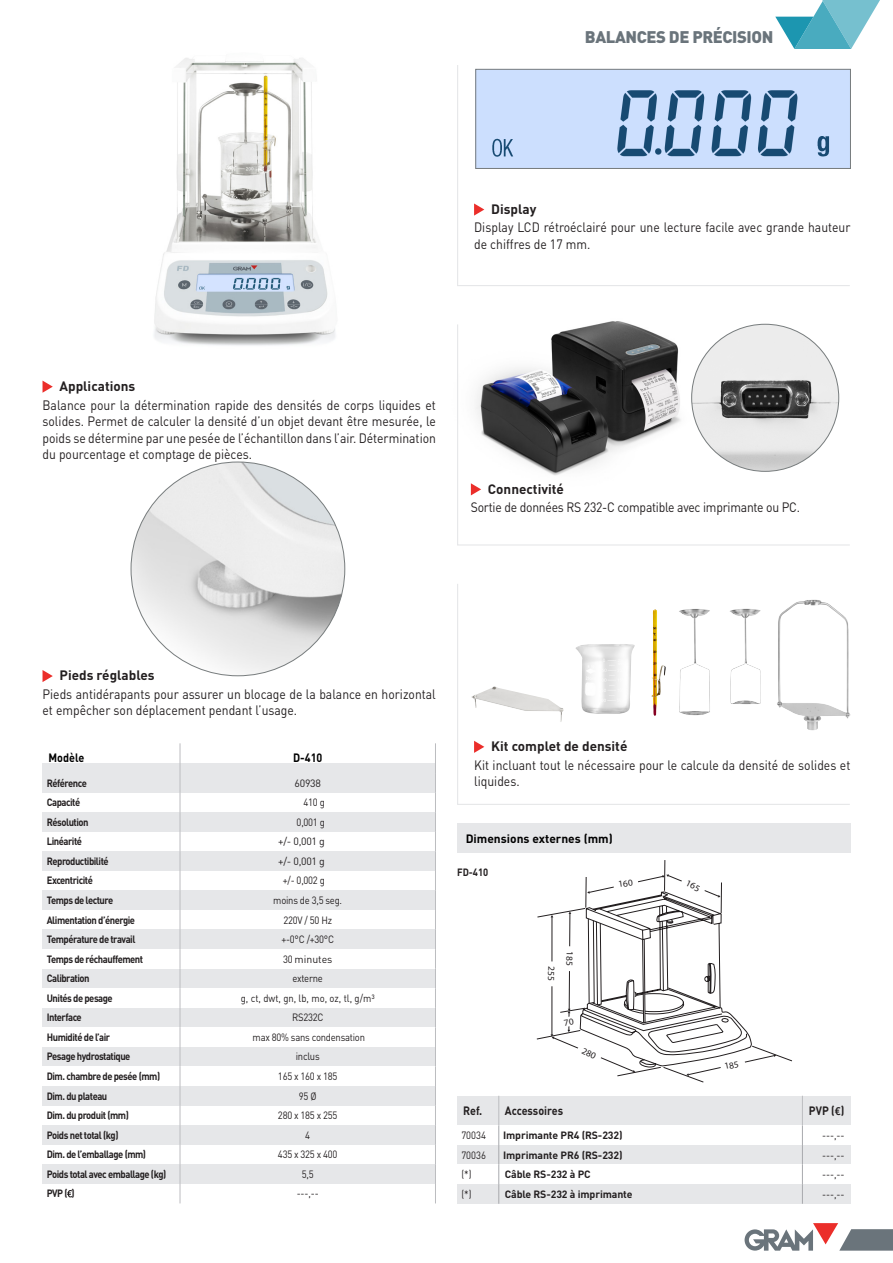
<style>
.page{position:relative;width:893px;height:1263px;background:#fff}
.page>*{position:absolute;margin:0;border:0;box-sizing:border-box;transform-origin:0 0}
.t1{font:900 16.65px "DIN";letter-spacing:-.025em;color:#6a747b}
.Descripcion{font:13.5px/16.5px "DIN Pro";color:#231f20;scale:.9 1}
.titol{font:13.5px/16.5px "DIN Pro";color:#231f20;text-align:justify;scale:.9 1}
.Funciones{font:700 13.5px "DIN Pro";color:#231f20}
.Descripcion-2{font:13.5px "DIN Pro";letter-spacing:-.02em;color:#231f20;scale:.9 1}
.Titular{font:700 12px "DIN";color:#000}
.Titular-2{font:700 12px "DIN";color:#231f20;scale:.9 1}
.Titular-3{font:700 12px "DIN";color:#000;scale:.9 1}
.Titular-4{font:700 10.5px "DIN";letter-spacing:-.05em;color:#231f20;scale:.9 1}
.Titular-5{font:10.5px "DIN";letter-spacing:-.025em;color:#231f20;scale:.9 1}
.Titular-6{font:700 10.5px "DIN";letter-spacing:-.01em;color:#231f20}
.Titular-7{font:10.5px "DIN";color:#231f20;scale:.9 1}
.Titular-8{font:10.5px "DIN";letter-spacing:-.025em;color:#231f20}
.s1{font-family:"Amplitude";font-weight:500}
</style>
<div class="page">
<img style="left:154px;top:58px;width:181px;height:288px">
<img style="left:131px;top:462px;width:214px;height:214px;border-radius:107px">
<svg style="left:745px;top:1223px;width:148px;height:27px"></svg>
<svg style="left:775px;top:0;width:105px;height:49px"></svg>
<div style="left:457px;top:1096px;width:393px;height:29px;background:#e6e7e9"></div>
<div style="left:457px;top:1145px;width:393px;height:19px;background:#e6e7e9"></div>
<div style="left:457px;top:1184px;width:393px;height:20px;background:#e6e7e9"></div>
<div style="left:457px;top:823px;width:393px;height:30px;background:#e6e7e9"></div>
<div style="left:43px;top:763px;width:393px;height:30px;background:#e6e7e9"></div>
<div style="left:43px;top:812px;width:393px;height:20px;background:#e6e7e9"></div>
<div style="left:43px;top:851px;width:393px;height:20px;background:#e6e7e9"></div>
<div style="left:43px;top:890px;width:393px;height:20px;background:#e6e7e9"></div>
<div style="left:43px;top:930px;width:393px;height:19px;background:#e6e7e9"></div>
<div style="left:43px;top:969px;width:393px;height:19px;background:#e6e7e9"></div>
<div style="left:43px;top:1008px;width:393px;height:19px;background:#e6e7e9"></div>
<div style="left:43px;top:1047px;width:393px;height:19px;background:#e6e7e9"></div>
<div style="left:43px;top:1086px;width:393px;height:20px;background:#e6e7e9"></div>
<div style="left:43px;top:1125px;width:393px;height:20px;background:#e6e7e9"></div>
<div style="left:43px;top:1164px;width:393px;height:20px;background:#e6e7e9"></div>
<svg style="left:180px;top:773px;width:1px;height:430px"></svg>
<hr style="left:180px;top:743px;width:1px;height:30px;background:#bcbdc0">
<hr style="left:435px;top:743px;width:1px;height:30px;background:#bcbdc0">
<svg style="left:435px;top:773px;width:1px;height:430px"></svg>
<svg style="left:67px;top:1190px;width:5px;height:7px"></svg>
<svg style="left:43px;top:381px;width:10px;height:12px"></svg>
<svg style="left:802px;top:1096px;width:1px;height:108px"></svg>
<svg style="left:498px;top:1096px;width:1px;height:108px"></svg>
<svg style="left:43px;top:670px;width:10px;height:12px"></svg>
<svg style="left:457px;top:65px;width:394px;height:221px"></svg>
<svg style="left:457px;top:584px;width:394px;height:221px"></svg>
<svg style="left:457px;top:323px;width:393px;height:223px"></svg>
<svg style="left:474px;top:203px;width:10px;height:13px"></svg>
<svg style="left:474px;top:741px;width:10px;height:12px"></svg>
<svg style="left:536px;top:860px;width:256px;height:222px"></svg>
<p class="t1" style="left:585px;top:26px;width:190px">BALANCES DE PRÉCISION</p>
<p class="Funciones" style="left:491px;top:200px;width:47px">Display</p>
<p class="Descripcion" style="left:474px;top:219px;width:420px">Display LCD rétroéclairé pour une lecture facile avec grande hauteur de chiffres de 17 mm.</p>
<p class="Funciones" style="left:60px;top:377px;width:77px">Applications</p>
<p class="titol" style="left:43px;top:396px;width:439px">Balance pour la détermination rapide des densités de corps liquides et solides. Permet de calculer la densité d’un objet devant être mesurée, le poids se détermine par une pesée de l’échantillon dans l’air. Détermination du pourcentage et comptage de pièces.</p>
<p class="Funciones" style="left:488px;top:479px;width:77px">Connectivité</p>
<p class="Descripcion-2" style="left:471px;top:498px;width:367px">Sortie de données RS 232-C compatible avec imprimante ou PC.</p>
<p class="Funciones" style="left:60px;top:666px;width:97px">Pieds réglables</p>
<p class="Descripcion" style="left:43px;top:685px;width:438px">Pieds antidérapants pour assurer un blocage de la balance en horizontal et empêcher son déplacement pendant l’usage.</p>
<p class="Titular-3" style="left:49px;top:750px;width:41px">Modèle</p>
<p class="Titular-3" style="left:293px;top:750px;width:34px">D-410</p>
<p class="Titular-4" style="left:47px;top:776px;width:46px">Référence</p>
<p class="Titular-8" style="left:295px;top:776px;width:28px">60938</p>
<p class="Titular-4" style="left:47px;top:795px;width:39px">Capacité</p>
<p class="Titular-5" style="left:304px;top:796px;width:25px">410 g</p>
<p class="Titular-4" style="left:47px;top:815px;width:48px">Résolution</p>
<p class="Titular-5" style="left:297px;top:815px;width:33px">0,001 g</p>
<p class="Titular-4" style="left:47px;top:835px;width:41px">Linéarité</p>
<p class="Titular-8" style="left:278px;top:835px;width:48px">+/- 0,001 g</p>
<p class="Titular-4" style="left:47px;top:854px;width:70px">Reproductibilité</p>
<p class="Titular-8" style="left:278px;top:854px;width:48px">+/- 0,001 g</p>
<p class="Titular-4" style="left:47px;top:874px;width:53px">Excentricité</p>
<p class="Titular-5" style="left:283px;top:874px;width:48px">+/- 0,002 g</p>
<p class="Titular-4" style="left:47px;top:893px;width:75px">Temps de lecture</p>
<p class="Titular-5" style="left:273px;top:894px;width:78px">moins de 3,5 seg.</p>
<p class="Titular-4" style="left:47px;top:913px;width:100px">Alimentation d’énergie</p>
<p class="Titular-5" style="left:283px;top:913px;width:55px">220V / 50 Hz</p>
<p class="Titular-4" style="left:47px;top:932px;width:100px">Température de travail</p>
<p class="Titular-5" style="left:281px;top:933px;width:60px">+-0°C /+30°C</p>
<p class="Titular-4" style="left:47px;top:952px;width:109px">Temps de réchauffement</p>
<p class="Titular-7" style="left:283px;top:952px;width:56px">30 minutes</p>
<p class="Titular-4" style="left:47px;top:971px;width:49px">Calibration</p>
<p class="Titular-5" style="left:293px;top:972px;width:35px">externe</p>
<p class="Titular-4" style="left:47px;top:991px;width:75px">Unités de pesage</p>
<p class="Titular-7" style="left:241px;top:991px;width:150px">g, ct, dwt, gn, lb, mo, oz, tl, g/m³</p>
<p class="Titular-4" style="left:47px;top:1011px;width:40px">Interface</p>
<p class="Titular-5" style="left:292px;top:1011px;width:36px">RS232C</p>
<p class="Titular-4" style="left:47px;top:1030px;width:72px">Humidité de l’air</p>
<p class="Titular-5" style="left:253px;top:1030px;width:126px">max 80% sans condensation</p>
<p class="Titular-4" style="left:47px;top:1050px;width:95px">Pesage hydrostatique</p>
<p class="Titular-5" style="left:296px;top:1050px;width:28px">inclus</p>
<p class="Titular-4" style="left:47px;top:1069px;width:128px">Dim. chambre de pesée (mm)</p>
<p class="Titular-5" style="left:278px;top:1070px;width:68px">165 x 160 x 185</p>
<p class="Titular-4" style="left:47px;top:1089px;width:69px">Dim. du plateau</p>
<p class="Titular-5" style="left:299px;top:1089px;width:21px">95 Ø</p>
<p class="Titular-4" style="left:47px;top:1108px;width:93px">Dim. du produit (mm)</p>
<p class="Titular-5" style="left:278px;top:1109px;width:68px">280 x 185 x 255</p>
<p class="Titular-4" style="left:47px;top:1128px;width:81px">Poids net total (kg)</p>
<p class="Titular-5" style="left:305px;top:1128px;width:7px">4</p>
<p class="Titular-4" style="left:47px;top:1147px;width:112px">Dim. de l’emballage (mm)</p>
<p class="Titular-5" style="left:278px;top:1148px;width:68px">435 x 325 x 400</p>
<p class="Titular-4" style="left:47px;top:1167px;width:134px">Poids total avec emballage (kg)</p>
<p class="Titular-5" style="left:302px;top:1167px;width:15px">5,5</p>
<p class="Titular-4" style="left:47px;top:1187px;width:33px">PVP ( )</p>
<p class="Titular-5" style="left:297px;top:1187px;width:26px">---,--</p>
<p class="Funciones" style="left:491px;top:737px;width:138px">Kit complet de densité</p>
<p class="Descripcion" style="left:474px;top:756px;width:420px">Kit incluant tout le nécessaire pour le calcule da densité de solides et liquides.</p>
<p class="Titular" style="left:466px;top:830px;width:149px">Dimensions externes (mm)</p>
<p class="Titular-4" style="left:457px;top:865px;width:36px">FD-410</p>
<p class="Titular-2" style="left:463px;top:1103px;width:23px">Ref.</p>
<p class="Titular-2" style="left:505px;top:1103px;width:66px">Accessoires</p>
<p class="Titular-2" style="left:809px;top:1103px;width:41px">PVP (<span class="s1">€</span>)</p>
<p class="Titular-5" style="left:461px;top:1129px;width:29px">70034</p>
<p class="Titular-6" style="left:503px;top:1128px;width:121px">Imprimante PR4 (RS-232)</p>
<p class="Titular-5" style="left:822px;top:1129px;width:26px">---,--</p>
<p class="Titular-5" style="left:461px;top:1148px;width:29px">70036</p>
<p class="Titular-6" style="left:503px;top:1148px;width:121px">Imprimante PR6 (RS-232)</p>
<p class="Titular-5" style="left:822px;top:1148px;width:26px">---,--</p>
<p class="Titular-5" style="left:461px;top:1168px;width:13px">(*)</p>
<p class="Titular-6" style="left:505px;top:1167px;width:87px">Câble RS-232 à PC</p>
<p class="Titular-5" style="left:822px;top:1168px;width:26px">---,--</p>
<p class="Titular-5" style="left:461px;top:1187px;width:13px">(*)</p>
<p class="Titular-6" style="left:505px;top:1187px;width:129px">Câble RS-232 à imprimante</p>
<p class="Titular-5" style="left:822px;top:1187px;width:26px">---,--</p>
</div>
